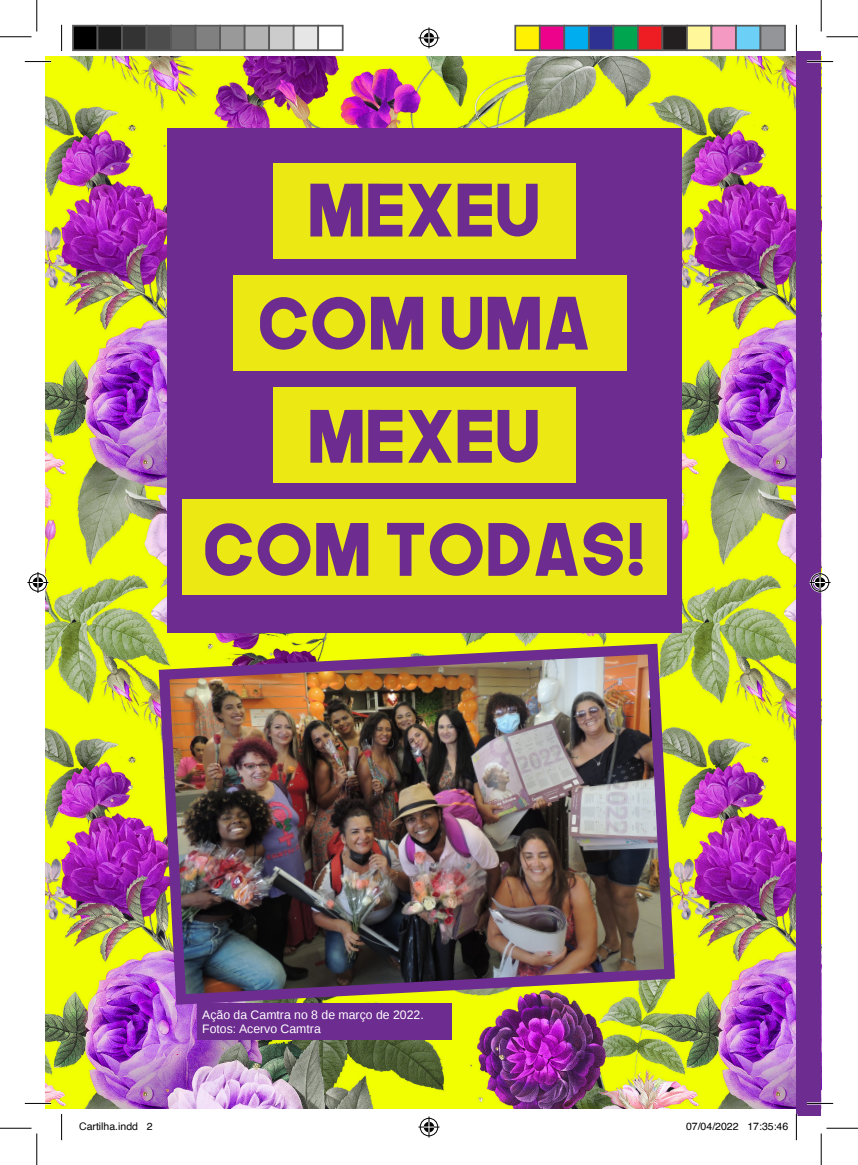
<style>
.page{position:relative;width:858px;height:1165px;background:#fff}
.page>*{position:absolute;margin:0;border:0;box-sizing:border-box;transform-origin:0 0}
.t1{font:71.75px "The Next Font";color:#6c2c90}
.t2{font:12.25px "Liberation Sans";color:#fff}
.t3{font:10.5px "Helvetica";color:#000}
</style>
<div class="page">
<img style="left:45px;top:56px;width:751px;height:1053px">
<div style="left:167px;top:129px;width:514px;height:504px;background:#6c2c90"></div>
<div style="left:272px;top:163px;width:303px;height:95px;background:#ece813"></div>
<div style="left:182px;top:499px;width:484px;height:95px;background:#ece813"></div>
<div style="left:233px;top:275px;width:393px;height:95px;background:#ece813"></div>
<div style="left:272px;top:387px;width:303px;height:95px;background:#ece813"></div>
<div style="left:796px;top:52px;width:25px;height:1064px;background:#6c2c90"></div>
<img style="left:153px;top:638px;width:527px;height:372px">
<div style="left:197px;top:1003px;width:254px;height:37px;background:#6c2c90"></div>
<hr style="left:25px;top:60px;width:26px;height:3px;background:#fff">
<hr style="left:806px;top:60px;width:26px;height:3px;background:#fff">
<hr style="left:25px;top:1102px;width:26px;height:2px;background:#fff">
<hr style="left:806px;top:1102px;width:26px;height:2px;background:#fff">
<hr style="left:795px;top:1114px;width:2px;height:26px;background:#fff">
<svg style="left:25px;top:61px;width:26px;height:1px"></svg>
<svg style="left:806px;top:61px;width:26px;height:1px"></svg>
<svg style="left:25px;top:1103px;width:26px;height:1px"></svg>
<svg style="left:806px;top:1103px;width:26px;height:1px"></svg>
<svg style="left:61px;top:25px;width:1px;height:26px"></svg>
<svg style="left:61px;top:1114px;width:1px;height:26px"></svg>
<svg style="left:795px;top:25px;width:1px;height:26px"></svg>
<svg style="left:795px;top:1114px;width:1px;height:26px"></svg>
<hr style="left:0;top:36px;width:32px;height:1px;background:#000">
<hr style="left:826px;top:36px;width:31px;height:1px;background:#000">
<hr style="left:0;top:1128px;width:32px;height:1px;background:#000">
<hr style="left:826px;top:1128px;width:31px;height:1px;background:#000">
<hr style="left:36px;top:0;width:1px;height:32px;background:#000">
<hr style="left:36px;top:1133px;width:1px;height:32px;background:#000">
<hr style="left:820px;top:0;width:1px;height:32px;background:#000">
<hr style="left:820px;top:1133px;width:1px;height:32px;background:#000">
<svg style="left:418px;top:27px;width:21px;height:21px"></svg>
<svg style="left:418px;top:1116px;width:21px;height:21px"></svg>
<svg style="left:27px;top:572px;width:21px;height:21px"></svg>
<svg style="left:809px;top:572px;width:21px;height:21px"></svg>
<div style="left:73px;top:26px;width:24px;height:24px;background:#000"></div>
<div style="left:72px;top:25px;width:26px;height:26px;border:2px solid #595959"></div>
<div style="left:97px;top:26px;width:25px;height:24px;background:#1a1a1a"></div>
<div style="left:97px;top:25px;width:26px;height:26px;border:2px solid #595959"></div>
<div style="left:122px;top:26px;width:24px;height:24px;background:#333"></div>
<div style="left:121px;top:25px;width:26px;height:26px;border:2px solid #595959"></div>
<div style="left:146px;top:26px;width:25px;height:24px;background:#4d4d4d"></div>
<div style="left:146px;top:25px;width:26px;height:26px;border:2px solid #595959"></div>
<div style="left:171px;top:26px;width:24px;height:24px;background:#666"></div>
<div style="left:170px;top:25px;width:26px;height:26px;border:2px solid #595959"></div>
<div style="left:195px;top:26px;width:25px;height:24px;background:#808080"></div>
<div style="left:195px;top:25px;width:26px;height:26px;border:2px solid #595959"></div>
<div style="left:220px;top:26px;width:24px;height:24px;background:#999"></div>
<div style="left:219px;top:25px;width:26px;height:26px;border:2px solid #595959"></div>
<div style="left:244px;top:26px;width:25px;height:24px;background:#b3b3b3"></div>
<div style="left:244px;top:25px;width:26px;height:26px;border:2px solid #595959"></div>
<div style="left:269px;top:26px;width:24px;height:24px;background:#ccc"></div>
<div style="left:268px;top:25px;width:26px;height:26px;border:2px solid #595959"></div>
<div style="left:293px;top:26px;width:25px;height:24px;background:#e6e6e6"></div>
<div style="left:293px;top:25px;width:26px;height:26px;border:2px solid #595959"></div>
<div style="left:317px;top:25px;width:26px;height:26px;border:2px solid #595959"></div>
<div style="left:515px;top:26px;width:24px;height:24px;background:#fff101"></div>
<div style="left:514px;top:25px;width:26px;height:26px;border:2px solid #595959"></div>
<div style="left:539px;top:26px;width:25px;height:24px;background:#ed028c"></div>
<div style="left:538px;top:25px;width:27px;height:26px;border:2px solid #595959"></div>
<div style="left:564px;top:26px;width:24px;height:24px;background:#00aeef"></div>
<div style="left:563px;top:25px;width:26px;height:26px;border:2px solid #595959"></div>
<div style="left:588px;top:26px;width:25px;height:24px;background:#2e3092"></div>
<div style="left:587px;top:25px;width:27px;height:26px;border:2px solid #595959"></div>
<div style="left:613px;top:26px;width:24px;height:24px;background:#00a54f"></div>
<div style="left:612px;top:25px;width:26px;height:26px;border:2px solid #595959"></div>
<div style="left:637px;top:26px;width:25px;height:24px;background:#ee1d23"></div>
<div style="left:636px;top:25px;width:27px;height:26px;border:2px solid #595959"></div>
<div style="left:662px;top:26px;width:24px;height:24px;background:#231f20"></div>
<div style="left:661px;top:25px;width:26px;height:26px;border:2px solid #595959"></div>
<div style="left:686px;top:26px;width:25px;height:24px;background:#fff79a"></div>
<div style="left:685px;top:25px;width:27px;height:26px;border:2px solid #595959"></div>
<div style="left:711px;top:26px;width:24px;height:24px;background:#f499c2"></div>
<div style="left:710px;top:25px;width:26px;height:26px;border:2px solid #595959"></div>
<div style="left:735px;top:26px;width:25px;height:24px;background:#6bcff6"></div>
<div style="left:734px;top:25px;width:27px;height:26px;border:2px solid #595959"></div>
<div style="left:760px;top:26px;width:24px;height:24px;background:#939598"></div>
<div style="left:759px;top:25px;width:26px;height:26px;border:2px solid #595959"></div>
<p class="t1" style="left:307px;top:161px;width:234px">MEXEU</p>
<p class="t1" style="left:257px;top:274px;width:335px">COM UMA</p>
<p class="t1" style="left:307px;top:387px;width:234px">MEXEU</p>
<p class="t1" style="left:202px;top:501px;width:444px">COM TODAS!</p>
<p class="t2" style="left:202px;top:1007px;width:223px">Ação da Camtra no 8 de março de 2022.</p>
<p class="t2" style="left:202px;top:1022px;width:120px">Fotos: Acervo Camtra</p>
<p class="t3" style="left:79px;top:1118px;width:75px">Cartilha.indd 2</p>
<p class="t3" style="left:685px;top:1118px;width:104px">07/04/2022 17:35:46</p>
</div>
